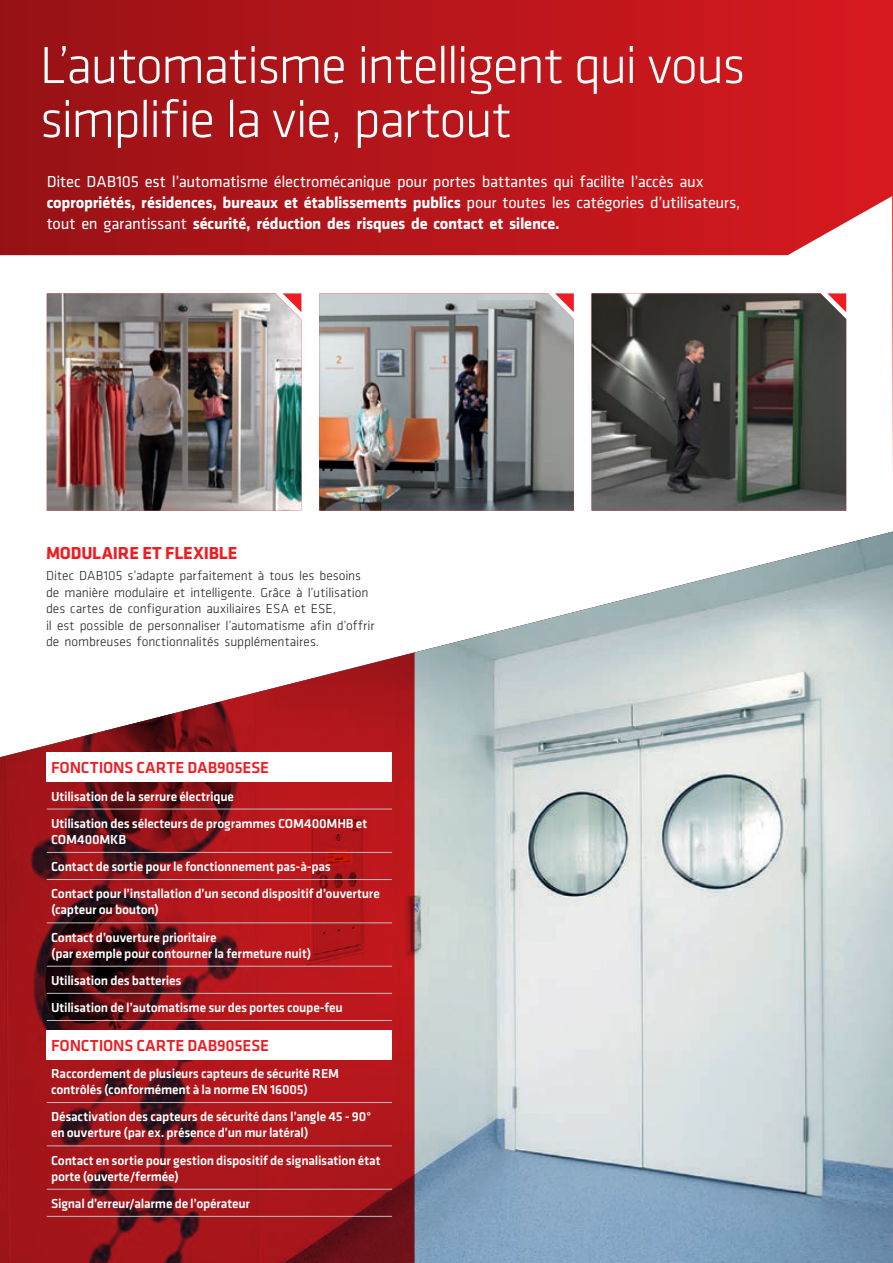
<style>
.page{position:relative;width:893px;height:1263px;background:#fff}
.page>*{position:absolute;margin:0;border:0;box-sizing:border-box;transform-origin:0 0}
.Cover_Headline_28_-1{font:300 54px/54px "Klavika";letter-spacing:-.035em;color:#fff}
.SubHead_12{font:700 18px "Klavika";letter-spacing:-.005em;color:#ee1d23}
.Bodytext_9_-15{font:16.5px/21px "Klavika";letter-spacing:-.015em;color:#fff}
.SmallTabel__graphs_6{font:500 16.5px "Klavika";letter-spacing:-.01em;color:#ee1d23}
.SmallTabel__graphs_6-2{font:500 13.5px/16.2px "Klavika";letter-spacing:-.015em;color:#fff}
.Bodytext_9_-15-2{font:300 13.5px/16.5px "Klavika";letter-spacing:-.005em;color:#231f20}
.s1{font-weight:700}
</style>
<div class="page">
<svg style="left:892px;top:255px;width:1px;height:217px"></svg>
<img style="left:414px;top:531px;width:479px;height:732px">
<svg style="left:0;top:652px;width:414px;height:611px;background:#a32c30"></svg>
<img style="left:591px;top:293px;width:255px;height:218px">
<img style="left:319px;top:293px;width:255px;height:218px">
<img style="left:47px;top:293px;width:254px;height:218px">
<svg style="left:0;top:0;width:893px;height:255px;background:#b8181d"></svg>
<div style="left:47px;top:1030px;width:345px;height:29px;background:#fff"></div>
<hr style="left:47px;top:1102px;width:345px;height:1px;background:#bcbdc0">
<hr style="left:47px;top:1145px;width:345px;height:1px;background:#bcbdc0">
<hr style="left:47px;top:1189px;width:345px;height:1px;background:#bcbdc0">
<hr style="left:47px;top:1216px;width:345px;height:1px;background:#bcbdc0">
<div style="left:47px;top:752px;width:345px;height:30px;background:#fff"></div>
<hr style="left:47px;top:809px;width:345px;height:1px;background:#bcbdc0">
<hr style="left:47px;top:852px;width:345px;height:1px;background:#bcbdc0">
<hr style="left:47px;top:879px;width:345px;height:1px;background:#bcbdc0">
<hr style="left:47px;top:922px;width:345px;height:1px;background:#bcbdc0">
<hr style="left:47px;top:966px;width:345px;height:1px;background:#bcbdc0">
<hr style="left:47px;top:993px;width:345px;height:1px;background:#bcbdc0">
<hr style="left:47px;top:1020px;width:345px;height:1px;background:#bcbdc0">
<p class="Cover_Headline_28_-1" style="left:40px;top:39px;width:707px">L’automatisme intelligent qui vous simplifie la vie, partout</p>
<p class="Bodytext_9_-15" style="left:47px;top:171px;width:695px">Ditec DAB105 est l’automatisme électromécanique pour portes battantes qui facilite l’accès aux <span class="s1">copropriétés, résidences, bureaux et établissements publics</span> pour toutes les catégories d’utilisateurs, tout en garantissant <span class="s1">sécurité, réduction des risques de contact et silence.</span></p>
<p class="SubHead_12" style="left:46px;top:543px;width:193px">MODULAIRE ET FLEXIBLE</p>
<p class="Bodytext_9_-15-2" style="left:46px;top:568px;width:330px">Ditec DAB105 s’adapte parfaitement à tous les besoins de manière modulaire et intelligente. Grâce à l’utilisation des cartes de configuration auxiliaires ESA et ESE,<br>il est possible de personnaliser l’automatisme afin d’offrir de nombreuses fonctionnalités supplémentaires.</p>
<p class="SmallTabel__graphs_6" style="left:51px;top:759px;width:219px">FONCTIONS CARTE DAB905ESE</p>
<p class="SmallTabel__graphs_6-2" style="left:51px;top:788px;width:184px">Utilisation de la serrure électrique</p>
<p class="SmallTabel__graphs_6-2" style="left:51px;top:815px;width:318px">Utilisation des sélecteurs de programmes COM400MHB et<br>COM400MKB</p>
<p class="SmallTabel__graphs_6-2" style="left:51px;top:859px;width:281px">Contact de sortie pour le fonctionnement pas-à-pas</p>
<p class="SmallTabel__graphs_6-2" style="left:51px;top:886px;width:330px">Contact pour l’installation d’un second dispositif d’ouverture (capteur ou bouton)</p>
<p class="SmallTabel__graphs_6-2" style="left:51px;top:929px;width:262px">Contact d’ouverture prioritaire<br>(par exemple pour contourner la fermeture nuit)</p>
<p class="SmallTabel__graphs_6-2" style="left:51px;top:972px;width:132px">Utilisation des batteries</p>
<p class="SmallTabel__graphs_6-2" style="left:51px;top:1000px;width:293px">Utilisation de l’automatisme sur des portes coupe-feu</p>
<p class="SmallTabel__graphs_6" style="left:51px;top:1036px;width:219px">FONCTIONS CARTE DAB905ESE</p>
<p class="SmallTabel__graphs_6-2" style="left:51px;top:1065px;width:290px">Raccordement de plusieurs capteurs de sécurité REM contrôlés (conformément à la norme EN 16005)</p>
<p class="SmallTabel__graphs_6-2" style="left:51px;top:1109px;width:322px">Désactivation des capteurs de sécurité dans l’angle 45 - 90° en ouverture (par ex. présence d’un mur latéral)</p>
<p class="SmallTabel__graphs_6-2" style="left:51px;top:1152px;width:331px">Contact en sortie pour gestion dispositif de signalisation état porte (ouverte/fermée)</p>
<p class="SmallTabel__graphs_6-2" style="left:51px;top:1195px;width:200px">Signal d’erreur/alarme de l’opérateur</p>
</div>
